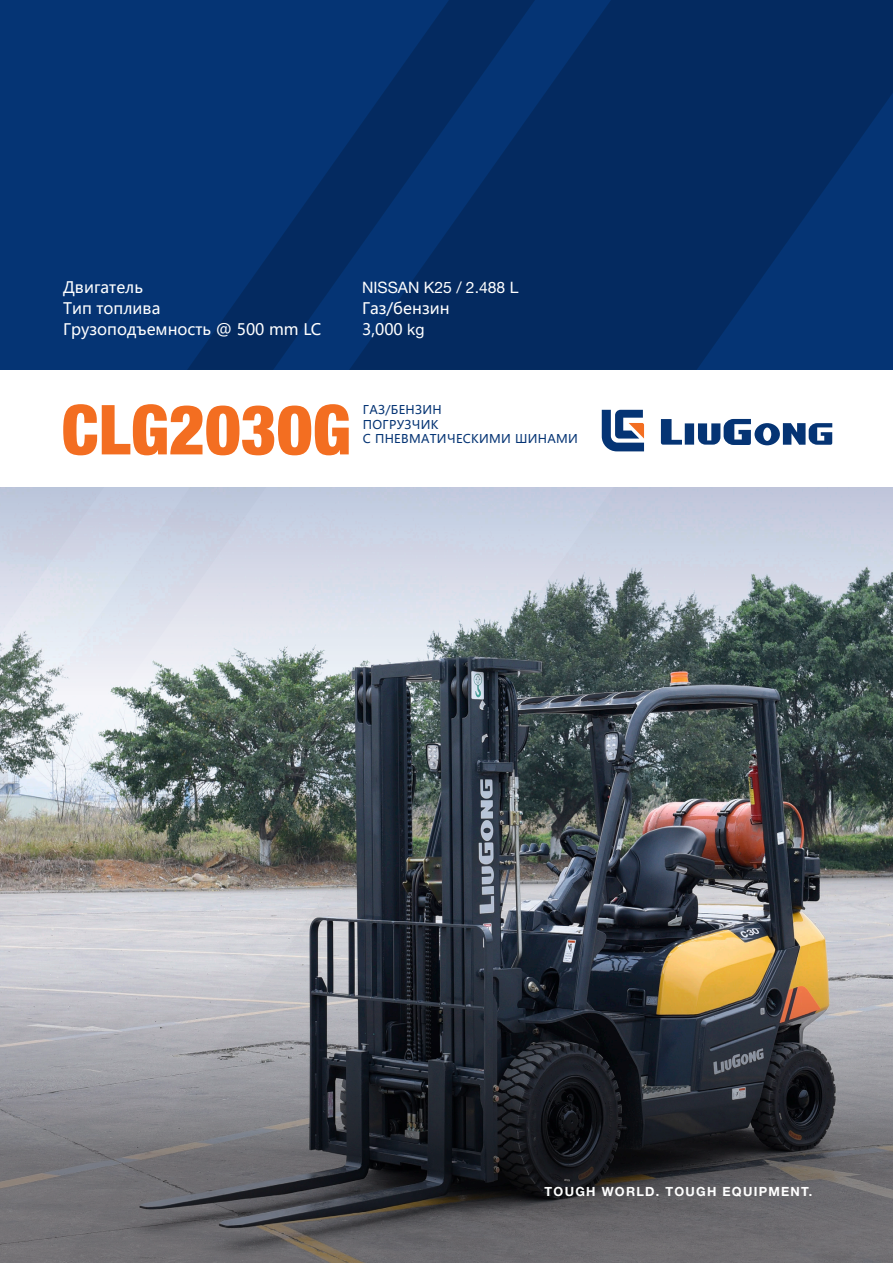
<style>
.page{position:relative;width:893px;height:1263px;background:#fff}
.page>*{position:absolute;margin:0;border:0;box-sizing:border-box;transform-origin:0 0}
.t1{font:900 condensed 69px "Helvetica Neue LT Pro";color:#f36e21}
.t2{font:15.75px "Microsoft Ya Hei";color:#fff}
.t3{font:15.75px "Helvetica Neue LT Pro";color:#fff}
.t4{font:700 12.6px "Helvetica Neue LT Pro";letter-spacing:.1em;color:#fff}
.t5{font:12px "Microsoft Ya Hei";letter-spacing:.025em;color:#053474}
.s1{font-family:"Helvetica Neue LT Pro"}
</style>
<div class="page">
<img style="left:614px;top:696px;width:279px;height:231px">
<div style="left:0;top:0;width:893px;height:370px;background:#053474"></div>
<svg style="left:187px;top:142px;width:162px;height:228px"></svg>
<svg style="left:349px;top:0;width:544px;height:370px;fill:#042a60"></svg>
<svg style="left:661px;top:419px;width:171px;height:26px"></svg>
<svg style="left:602px;top:410px;width:42px;height:41px"></svg>
<svg style="left:614px;top:487px;width:279px;height:209px;background:#8b979f"></svg>
<svg style="left:614px;top:927px;width:279px;height:336px;background:#625e59"></svg>
<img style="left:0;top:487px;width:614px;height:776px">
<p class="t2" style="left:63px;top:276px;width:82px">Двигатель</p>
<p class="t2" style="left:63px;top:297px;width:99px">Тип топлива</p>
<p class="t2" style="left:63px;top:318px;width:260px">Грузоподъемность @ 500 mm LC</p>
<p class="t3" style="left:362px;top:277px;width:158px">NISSAN K25 / 2.488 L</p>
<p class="t2" style="left:362px;top:297px;width:89px">Газ/бензин</p>
<p class="t2" style="left:362px;top:318px;width:64px">3,000 <span class="s1">kg</span></p>
<p class="t1" style="left:62px;top:389px;width:291px">CLG2030G</p>
<p class="t5" style="left:363px;top:402px;width:80px">ГАЗ/БЕНЗИН</p>
<p class="t5" style="left:363px;top:416px;width:77px">ПОГРУЗЧИК</p>
<p class="t5" style="left:363px;top:431px;width:217px">С ПНЕВМАТИЧЕСКИМИ ШИНАМИ</p>
<p class="t4" style="left:545px;top:1183px;width:269px">TOUGH WORLD. TOUGH EQUIPMENT.</p>
</div>
